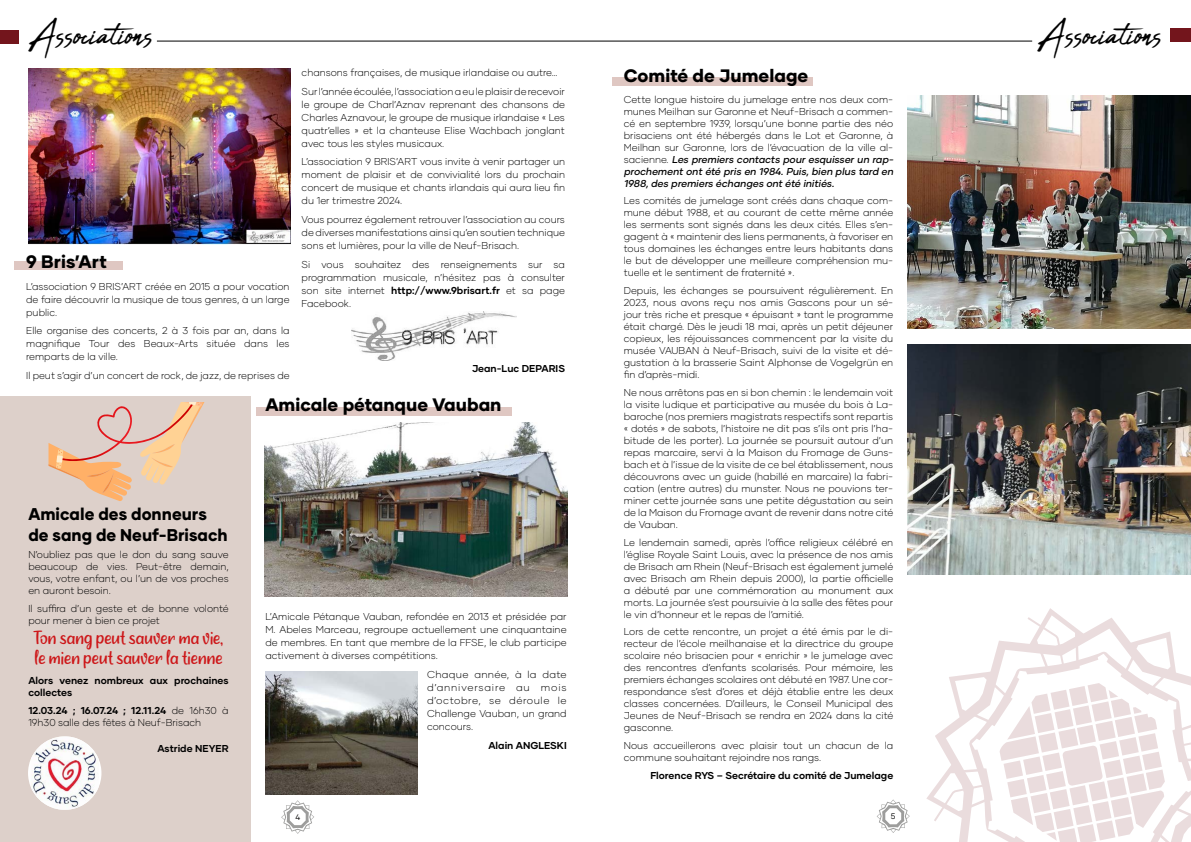
<style>
.page{position:relative;width:1191px;height:842px;background:#fff}
.page>*{position:absolute;margin:0;border:0;box-sizing:border-box;transform-origin:0 0}
.t1{font:48px "Abuget";color:#000}
.t2{font:20px/20px "a Alley Garden";color:#cd1719}
.t3{font:800 18px "Gilmer";color:#000}
.t4{font:800 17px/20.4px "Gilmer";color:#000;scale:.96 1}
.t5{font:300 10px/12px "Gilmer";color:#000;text-align:justify}
.t6{font:700 10px/12px "Gilmer";color:#000}
.t7{font:300 10px/13px "Gilmer";color:#000;text-align:justify;scale:1.04 1}
.t8{font:8px "Gilmer";color:#000}
.s1{font-weight:700}
.s2{font-weight:500;font-style:italic}
</style>
<div class="page">
<div style="left:14px;top:261px;width:108px;height:9px;background:#dfc7c2"></div>
<div style="left:612px;top:77px;width:201px;height:9px;background:#dfc7c2"></div>
<div style="left:256px;top:407px;width:255px;height:9px;background:#dfc7c2"></div>
<div style="left:1170px;top:28px;width:21px;height:14px;background:#73151c"></div>
<div style="left:0;top:30px;width:19px;height:13px;background:#73151c"></div>
<hr style="left:157px;top:41px;width:875px;height:1px;background:#000">
<img style="left:28px;top:68px;width:262px;height:176px">
<img style="left:351px;top:311px;width:165px;height:49px">
<div style="left:0;top:397px;width:250px;height:445px;background:#ddd0ca"></div>
<img style="left:31px;top:736px;width:68px;height:74px">
<svg style="left:49px;top:402px;width:156px;height:99px"></svg>
<img style="left:265px;top:422px;width:302px;height:174px">
<img style="left:265px;top:672px;width:152px;height:123px">
<img style="left:907px;top:96px;width:284px;height:233px">
<img style="left:907px;top:345px;width:284px;height:229px">
<svg style="left:926px;top:608px;width:265px;height:234px"></svg>
<svg style="left:281px;top:800px;width:33px;height:34px"></svg>
<svg style="left:876px;top:799px;width:33px;height:34px"></svg>
<h1 class="t1" style="left:28px;top:8px;width:126px">Associations</h1>
<h1 class="t1" style="left:1037px;top:8px;width:126px">Associations</h1>
<h3 class="t3" style="left:26px;top:251px;width:82px">9 Bris’Art</h3>
<p class="t5" style="left:26px;top:280px;width:265px;line-height:13px">L’association 9 BRIS’ART créée en 2015 a pour vocation de faire découvrir la musique de tous genres, à un large public.</p>
<p class="t5" style="left:26px;top:324px;width:265px;line-height:13px">Elle organise des concerts, 2 à 3 fois par an, dans la magnifique Tour des Beaux-Arts située dans les remparts de la ville.</p>
<p class="t5" style="left:26px;top:369px;width:265px">Il peut s’agir d’un concert de rock, de jazz, de reprises de</p>
<p class="t5" style="left:302px;top:63px;width:265px;line-height:18.7px">chansons françaises, de musique irlandaise ou autre…<br>Sur l’année écoulée, l’association a eu le plaisir de recevoir</p>
<p class="t5" style="left:302px;top:98px;width:265px;line-height:13px">le groupe de Charl’Aznav reprenant des chansons de Charles Aznavour, le groupe de musique irlandaise « Les quatr’elles » et la chanteuse Elise Wachbach jonglant avec tous les styles musicaux.</p>
<p class="t5" style="left:302px;top:155px;width:265px;line-height:13px">L’association 9 BRIS’ART vous invite à venir partager un moment de plaisir et de convivialité lors du prochain concert de musique et chants irlandais qui aura lieu fin du 1er trimestre 2024.</p>
<p class="t5" style="left:302px;top:213px;width:265px;line-height:13px">Vous pourrez également retrouver l’association au cours de diverses manifestations ainsi qu’en soutien technique sons et lumières, pour la ville de Neuf-Brisach.</p>
<p class="t5" style="left:302px;top:258px;width:265px;line-height:13px">Si vous souhaitez des renseignements sur sa programmation musicale, n’hésitez pas à consulter son site internet <span class="s1">http://www.9brisart.fr</span> et sa page Facebook.</p>
<p class="t6" style="left:472px;top:362px;width:94px">Jean-Luc DEPARIS</p>
<h3 class="t3" style="left:265px;top:393px;width:238px">Amicale pétanque Vauban</h3>
<h3 class="t4" style="left:28px;top:504px;width:209px">Amicale des donneurs de sang de Neuf-Brisach</h3>
<p class="t5" style="left:28px;top:549px;width:202px">N’oubliez pas que le don du sang sauve beaucoup de vies. Peut-être demain, vous, votre enfant, ou l’un de vos proches en auront besoin.</p>
<p class="t5" style="left:28px;top:602px;width:202px">Il suffira d’un geste et de bonne volonté pour mener à bien ce projet</p>
<h2 class="t2" style="left:34px;top:629px;width:191px">Ton sang peut sauver ma vie, le mien peut sauver la tienne</h2>
<p class="t6" style="left:28px;top:675px;width:202px">Alors venez nombreux aux prochaines collectes</p>
<p class="t5" style="left:28px;top:704px;width:202px"><span class="s1">12.03.24 ; 16.07.24 ; 12.11.24</span> de 16h30 à<br>19h30 salle des fêtes à Neuf-Brisach</p>
<p class="t6" style="left:157px;top:742px;width:73px">Astride NEYER</p>
<p class="t5" style="left:265px;top:610px;width:303px;line-height:13px">L’Amicale Pétanque Vauban, refondée en 2013 et présidée par M. Abeles Marceau, regroupe actuellement une cinquantaine de membres. En tant que membre de la FFSE, le club participe activement à diverses compétitions.</p>
<p class="t7" style="left:427px;top:668px;width:136px">Chaque année, à la date d’anniversaire au mois d’octobre, se déroule le Challenge Vauban, un grand concours.</p>
<p class="t6" style="left:488px;top:739px;width:80px">Alain ANGLESKI</p>
<h3 class="t3" style="left:624px;top:65px;width:186px">Comité de Jumelage</h3>
<p class="t5" style="left:624px;top:93px;width:273px;text-align:left">Cette longue histoire du jumelage entre nos deux com&shy;munes Meilhan sur Garonne et Neuf-Brisach a commen&shy;cé en septembre 1939, lorsqu’une bonne partie des néo brisaciens ont été hébergés dans le Lot et Garonne, à Meilhan sur Garonne, lors de l’évacuation de la ville al&shy;s a c i e n n e . <span class="s2">Les premiers contacts pour esquisser un rap&shy;prochement ont été pris en 1984. Puis, bien plus tard en 1988,des premiers échanges ont été initiés.</span></p>
<p class="t5" style="left:624px;top:195px;width:271px">Les comités de jumelage sont créés dans chaque com&shy;mune début 1988, et au courant de cette même année les serments sont signés dans les deux cités. Elles s’en&shy;gagent à « maintenir des liens permanents, à favoriser en tous domaines les échanges entre leurs habitants dans le but de développer une meilleure compréhension mu&shy;tuelle et le sentiment de fraternité ».</p>
<p class="t5" style="left:624px;top:284px;width:271px">Depuis, les échanges se poursuivent régulièrement. En 2023, nous avons reçu nos amis Gascons pour un sé&shy;jour très riche et presque « épuisant » tant le programme était chargé. Dès le jeudi 18 mai, après un petit déjeuner copieux, les réjouissances commencent par la visite du musée VAUBAN à Neuf-Brisach, suivi de la visite et dé&shy;gustation à la brasserie Saint Alphonse de Vogelgrün en fin d’après-midi.</p>
<p class="t5" style="left:624px;top:386px;width:271px">Ne nous arrêtons pas en si bon chemin : le lendemain voit la visite ludique et participative au musée du bois à La&shy;baroche (nos premiers magistrats respectifs sont repartis « dotés » de sabots, l’histoire ne dit pas s’ils ont pris l’ha&shy;bitude de les porter). La journée se poursuit autour d’un repas marcaire, servi à la Maison du Fromage de Guns&shy;bach et à l’issue de la visite de ce bel établissement, nous découvrons avec un guide (habillé en marcaire) la fabri&shy;cation (entre autres) du munster. Nous ne pouvions ter&shy;miner cette journée sans une petite dégustation au sein de la Maison du Fromage avant de revenir dans notre cité de Vauban.</p>
<p class="t5" style="left:624px;top:536px;width:271px">Le lendemain samedi, après l’office religieux célébré en l’église Royale Saint Louis, avec la présence de nos amis de Brisach am Rhein (Neuf-Brisach est également jumelé avec Brisach am Rhein depuis 2000), la partie officielle a débuté par une commémoration au monument aux morts. La journée s’est poursuivie à la salle des fêtes pour le vin d’honneur et le repas de l’amitié.</p>
<p class="t5" style="left:624px;top:626px;width:271px">Lors de cette rencontre, un projet a été émis par le di&shy;recteur de l’école meilhanaise et la directrice du groupe scolaire néo brisacien pour « enrichir » le jumelage avec des rencontres d’enfants scolarisés. Pour mémoire, les premiers échanges scolaires ont débuté en 1987. Une cor&shy;respondance s’est d’ores et déjà établie entre les deux classes concernées. D’ailleurs, le Conseil Municipal des Jeunes de Neuf-Brisach se rendra en 2024 dans la cité gasconne.</p>
<p class="t5" style="left:624px;top:739px;width:271px">Nous accueillerons avec plaisir tout un chacun de la commune souhaitant rejoindre nos rangs.</p>
<p class="t6" style="left:650px;top:769px;width:244px">Florence RYS – Secrétaire du comité de Jumelage</p>
<p class="t8" style="left:295px;top:812px;width:6px">4</p>
<p class="t8" style="left:891px;top:812px;width:6px">5</p>
</div>
